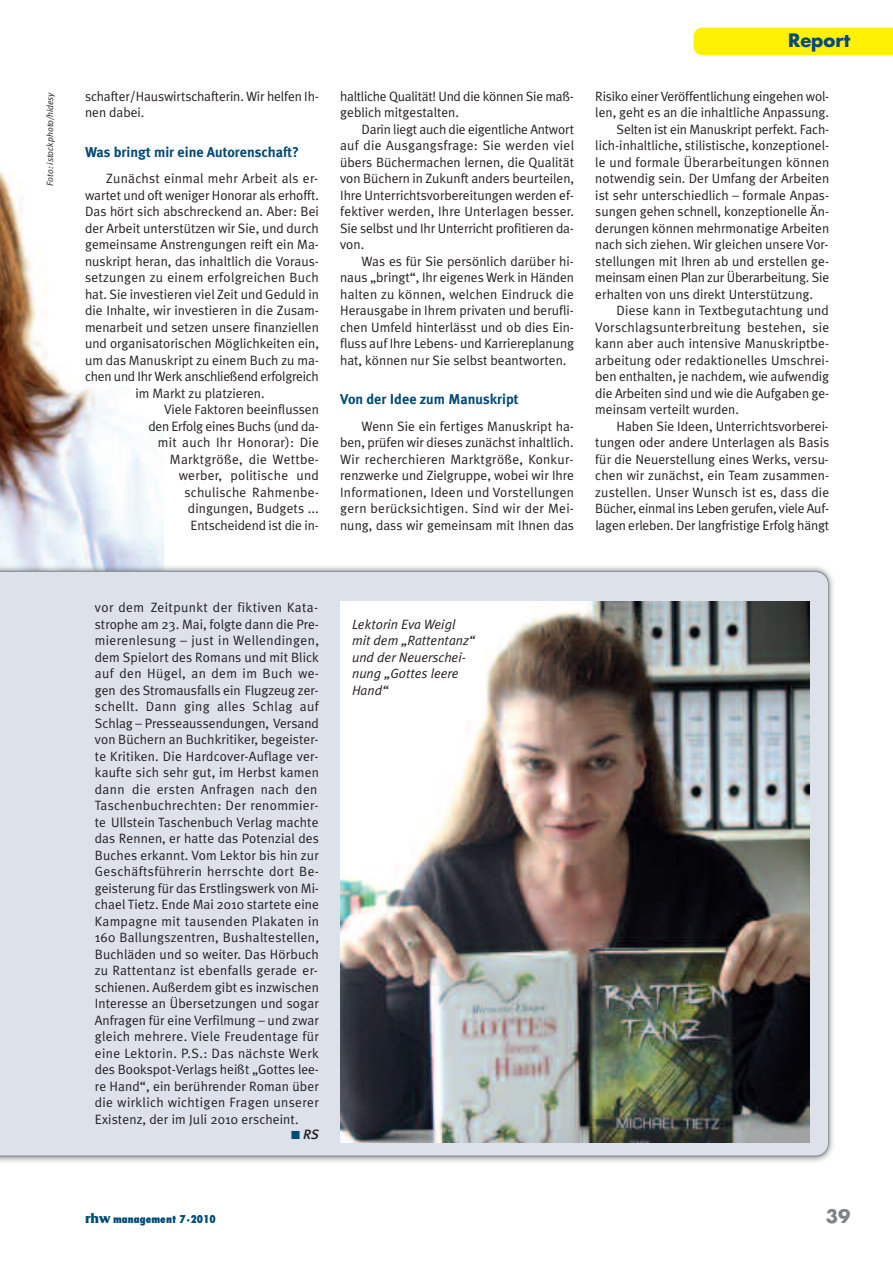
<style>
.page{position:relative;width:893px;height:1263px;background:#fff}
.page>*{position:absolute;margin:0;border:0;box-sizing:border-box;transform-origin:0 0}
.t1{font:700 18px "Futura";color:#014b75}
.t2{font:700 18px "Futura";color:#808285}
.t3{font:700 14.25px "Meta Plus";color:#014b75}
.t4{font:13.5px/16.5px "Meta Plus Normal";color:#231f20;text-align:justify}
.t5{font:13.5px/16.5px "Meta Plus Normal";letter-spacing:-.02em;color:#231f20}
.t6{font:13.5px "Meta Plus Normal";letter-spacing:.02em;color:#231f20}
.t7{font:italic 13.5px/16.5px "Meta Plus Normal";color:#231f20}
.t8{font:italic 13.5px "Meta Plus Medium Caps";color:#231f20}
.t9{font:800 condensed 10.5px "Futura";color:#014b75}
.t10{font:italic 9px "Meta Plus Normal";color:#231f20}
.s1{font-family:"All You Need";font-style:normal;color:#014b75}
.s2{font-family:"Friz Quadrata";font-weight:700;font-stretch:normal;font-size:15px}
</style>
<div class="page">
<img style="left:0;top:170px;width:163px;height:391px">
<img style="left:0;top:566px;width:834px;height:596px">
<img style="left:0;top:561px;width:163px;height:10px">
<div style="left:0;top:571px;width:829px;height:586px;background:#dce1ea"></div>
<div style="left:694px;top:28px;width:199px;height:27px;background:#fff101"></div>
<img style="left:340px;top:602px;width:470px;height:540px">
<p class="t10" style="left:45px;top:186px;width:95px;rotate:-90deg">Foto: istockphoto/hidesy</p>
<p class="t4" style="left:85px;top:88px;width:235px">schafter/Hauswirtschafterin. Wir helfen Ih&shy;nen dabei.</p>
<p class="t3" style="left:85px;top:144px;width:216px">Was bringt mir eine Autorenschaft?</p>
<p class="t6" style="left:106px;top:170px;width:214px">Zunächst einmal mehr Arbeit als er-</p>
<p class="t4" style="left:85px;top:187px;width:235px">wartet und oft weniger Honorar als erhofft.</p>
<p class="t4" style="left:85px;top:203px;width:235px">Das hört sich abschreckend an. Aber: Bei</p>
<p class="t4" style="left:85px;top:220px;width:235px">der Arbeit unterstützen wir Sie, und durch</p>
<p class="t4" style="left:85px;top:236px;width:235px">gemeinsame Anstrengungen reift ein Ma-</p>
<p class="t4" style="left:85px;top:253px;width:235px">nuskript heran, das inhaltlich die Voraus-</p>
<p class="t6" style="left:85px;top:269px;width:235px">setzungen zu einem erfolgreichen Buch</p>
<p class="t4" style="left:85px;top:286px;width:235px">hat. Sie investieren viel Zeit und Geduld in</p>
<p class="t4" style="left:85px;top:302px;width:235px">die Inhalte, wir investieren in die Zusam-</p>
<p class="t4" style="left:85px;top:319px;width:235px">menarbeit und setzen unsere finanziellen</p>
<p class="t4" style="left:85px;top:335px;width:235px">und organisatorischen Möglichkeiten ein,</p>
<p class="t4" style="left:85px;top:352px;width:235px">um das Manuskript zu einem Buch zu ma-</p>
<p class="t5" style="left:85px;top:368px;width:235px">chen und Ihr Werk anschließend erfolgreich</p>
<p class="t4" style="left:135px;top:385px;width:131px">im Markt zu platzieren.</p>
<p class="t4" style="left:164px;top:401px;width:156px">Viele Faktoren beeinflussen</p>
<p class="t5" style="left:148px;top:418px;width:172px">den Erfolg eines Buchs (und da-</p>
<p class="t6" style="left:158px;top:434px;width:163px">mit auch Ihr Honorar): Die</p>
<p class="t6" style="left:170px;top:451px;width:150px">Marktgröße, die Wettbe-</p>
<p class="t6" style="left:179px;top:467px;width:142px">werber, politische und</p>
<p class="t6" style="left:184px;top:484px;width:136px">schulische Rahmenbe-</p>
<p class="t4" style="left:188px;top:500px;width:132px">dingungen, Budgets ...</p>
<p class="t4" style="left:191px;top:517px;width:130px">Entscheidend ist die in-</p>
<p class="t5" style="left:340px;top:88px;width:235px">haltliche Qualität! Und die können Sie maß&shy;geblich mitgestalten.</p>
<p class="t4" style="left:340px;top:121px;width:235px;text-indent:21px">Darin liegt auch die eigentliche Antwort auf die Ausgangsfrage: Sie werden viel übers Büchermachen lernen, die Qualität von Büchern in Zukunft anders beurteilen, Ihre Unterrichtsvorbereitungen werden ef&shy;fektiver werden, Ihre Unterlagen besser.<br>Sie selbst und Ihr Unterricht profitieren da&shy;von.</p>
<p class="t4" style="left:340px;top:253px;width:235px;text-indent:21px">Was es für Sie persönlich darüber hi&shy;naus „bringt“, Ihr eigenes Werk in Händen halten zu können, welchen Eindruck die Herausgabe in Ihrem privaten und berufli&shy;chen Umfeld hinterlässt und ob dies Ein&shy;fluss auf Ihre Lebens- und Karriereplanung hat, können nur Sie selbst beantworten.</p>
<p class="t3" style="left:340px;top:391px;width:180px">Von der Idee zum Manuskript</p>
<p class="t4" style="left:340px;top:418px;width:235px;text-indent:21px">Wenn Sie ein fertiges Manuskript ha&shy;ben, prüfen wir dieses zunächst inhaltlich.<br>Wir recherchieren Marktgröße, Konkur&shy;renzwerke und Zielgruppe, wobei wir Ihre Informationen, Ideen und Vorstellungen gern berücksichtigen. Sind wir der Mei&shy;nung, dass wir gemeinsam mit Ihnen das</p>
<h1 class="t1" style="left:788px;top:32px;width:64px">Report</h1>
<p class="t5" style="left:595px;top:88px;width:235px">Risiko einer Veröffentlichung eingehen wol-</p>
<p class="t4" style="left:595px;top:104px;width:235px">len, geht es an die inhaltliche Anpassung.</p>
<p class="t4" style="left:617px;top:121px;width:214px">Selten ist ein Manuskript perfekt. Fach-</p>
<p class="t4" style="left:595px;top:137px;width:235px">lich-inhaltliche, stilistische, konzeptionel-</p>
<p class="t4" style="left:595px;top:154px;width:235px">le und formale Überarbeitungen können</p>
<p class="t4" style="left:595px;top:170px;width:235px">notwendig sein. Der Umfang der Arbeiten</p>
<p class="t4" style="left:595px;top:187px;width:235px">ist sehr unterschiedlich – formale Anpas-</p>
<p class="t4" style="left:595px;top:203px;width:235px">sungen gehen schnell, konzeptionelle Än-</p>
<p class="t4" style="left:595px;top:220px;width:235px">derungen können mehrmonatige Arbeiten</p>
<p class="t4" style="left:595px;top:236px;width:235px">nach sich ziehen. Wir gleichen unsere Vor-</p>
<p class="t4" style="left:595px;top:253px;width:235px">stellungen mit Ihren ab und erstellen ge-</p>
<p class="t4" style="left:595px;top:269px;width:235px">meinsam einen Plan zur Überarbeitung. Sie</p>
<p class="t4" style="left:595px;top:286px;width:219px">erhalten von uns direkt Unterstützung.</p>
<p class="t4" style="left:617px;top:302px;width:214px">Diese kann in Textbegutachtung und</p>
<p class="t6" style="left:595px;top:319px;width:235px">Vorschlagsunterbreitung bestehen, sie</p>
<p class="t4" style="left:595px;top:335px;width:235px">kann aber auch intensive Manuskriptbe-</p>
<p class="t4" style="left:595px;top:352px;width:235px">arbeitung oder redaktionelles Umschrei-</p>
<p class="t4" style="left:595px;top:368px;width:235px">ben enthalten, je nachdem, wie aufwendig</p>
<p class="t4" style="left:595px;top:385px;width:235px">die Arbeiten sind und wie die Aufgaben ge-</p>
<p class="t4" style="left:595px;top:401px;width:145px">meinsam verteilt wurden.</p>
<p class="t4" style="left:617px;top:418px;width:214px">Haben Sie Ideen, Unterrichtsvorberei-</p>
<p class="t4" style="left:595px;top:434px;width:235px">tungen oder andere Unterlagen als Basis</p>
<p class="t4" style="left:595px;top:451px;width:235px">für die Neuerstellung eines Werks, versu-</p>
<p class="t4" style="left:595px;top:467px;width:235px">chen wir zunächst, ein Team zusammen-</p>
<p class="t4" style="left:595px;top:484px;width:235px">zustellen. Unser Wunsch ist es, dass die</p>
<p class="t5" style="left:595px;top:500px;width:235px">Bücher, einmal ins Leben gerufen, viele Auf-</p>
<p class="t4" style="left:595px;top:517px;width:235px">lagen erleben. Der langfristige Erfolg hängt</p>
<p class="t4" style="left:95px;top:599px;width:226px">vor dem Zeitpunkt der fiktiven Kata&shy;strophe am 23. Mai, folgte dann die Pre&shy;mierenlesung – just in Wellendingen, dem Spielort des Romans und mit Blick auf den Hügel, an dem im Buch we&shy;gen des Stromausfalls ein Flugzeug zer&shy;schellt. Dann ging alles Schlag auf Schlag – Presseaussendungen, Versand von Büchern an Buchkritiker, begeister&shy;te Kritiken. Die Hardcover-Auflage ver&shy;kaufte sich sehr gut, im Herbst kamen dann die ersten Anfragen nach den Taschenbuchrechten: Der renommier&shy;te Ullstein Taschenbuch Verlag machte das Rennen, er hatte das Potenzial des Buches erkannt. Vom Lektor bis hin zur Geschäftsführerin herrschte dort Be&shy;geisterung für das Erstlingswerk von Mi&shy;chael Tietz. Ende Mai 2010 startete eine Kampagne mit tausenden Plakaten in 160 Ballungszentren, Bushaltestellen, Buchläden und so weiter. Das Hörbuch zu Rattentanz ist ebenfalls gerade er&shy;schienen. Außerdem gibt es inzwischen Interesse an Übersetzungen und sogar Anfragen für eine Verfilmung – und zwar gleich mehrere. Viele Freudentage für eine Lektorin. P.S.: Das nächste Werk des Bookspot-Verlags heißt „Gottes lee&shy;re Hand“, ein berührender Roman über die wirklich wichtigen Fragen unserer Existenz, der im Juli 2010 erscheint.</p>
<p class="t8" style="left:291px;top:1126px;width:29px"><span class="s1">t</span> RS</p>
<p class="t7" style="left:352px;top:616px;width:124px">Lektorin Eva Weigl mit dem „Rattentanz“ und der Neuerschei&shy;nung „Gottes leere<br>Hand“</p>
<p class="t9" style="left:85px;top:1214px;width:132px"><span class="s2">rhw</span> management 7·2010</p>
<h1 class="t2" style="left:826px;top:1208px;width:26px">39</h1>
</div>
